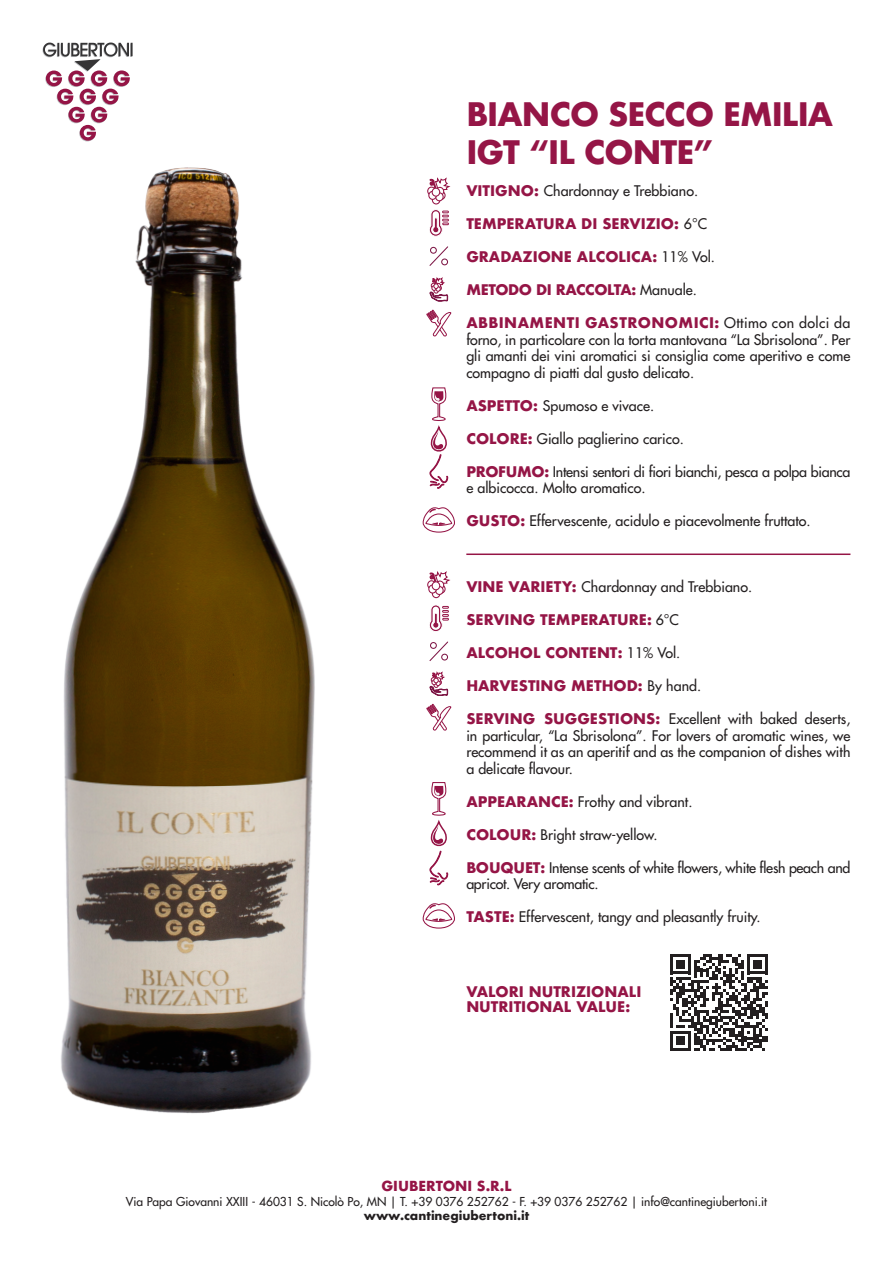
<style>
.page{position:relative;width:893px;height:1263px;background:#fff}
.page>*{position:absolute;margin:0;border:0;box-sizing:border-box;transform-origin:0 0}
.t1{font:700 31.5px/37.8px "Futura";letter-spacing:-.03em;color:#951546}
.t2{font:500 14.25px/16.5px "Futura Std";color:#231f20;text-align:justify}
.t3{font:500 14.25px/16.5px "Futura Std";letter-spacing:-.02em;color:#231f20}
.t4{font:700 14.25px "Futura";color:#951546}
.t5{font:700 14.25px "Futura";letter-spacing:-.03em;color:#951546}
.t6{font:700 13.5px "Futura";color:#951546}
.t7{font:500 12px "Futura Std";color:#231f20}
.t8{font:700 12px "Futura";color:#231f20}
.s1{font-family:"Futura";font-weight:700;color:#951546}
.s2{font-family:"Futura Std";font-weight:500;color:#231f20}
</style>
<div class="page">
<img style="left:61px;top:167px;width:254px;height:947px">
<svg style="left:43px;top:43px;width:90px;height:98px"></svg>
<svg style="left:422px;top:507px;width:33px;height:26px"></svg>
<svg style="left:422px;top:903px;width:33px;height:26px"></svg>
<div style="left:432px;top:195px;width:8px;height:9px;border:1px solid #951546;border-radius:50%"></div>
<div style="left:437px;top:191px;width:9px;height:9px;border:1px solid #951546;border-radius:50%"></div>
<div style="left:436px;top:187px;width:8px;height:9px;border:1px solid #951546;border-radius:50%"></div>
<svg style="left:429px;top:177px;width:21px;height:14px"></svg>
<div style="left:427px;top:187px;width:9px;height:9px;border:1px solid #951546;border-radius:50%"></div>
<div style="left:436px;top:193px;width:7px;height:8px;background:#fff;border-radius:50%"></div>
<div style="left:435px;top:192px;width:9px;height:9px;border:1px solid #951546;border-radius:50%"></div>
<svg style="left:429px;top:191px;width:7px;height:8px"></svg>
<div style="left:428px;top:191px;width:9px;height:9px;border:1px solid #951546;border-radius:50%"></div>
<div style="left:432px;top:188px;width:8px;height:8px;background:#fff;border-radius:50%"></div>
<div style="left:432px;top:188px;width:8px;height:9px;border:1px solid #951546;border-radius:50%"></div>
<div style="left:432px;top:589px;width:8px;height:9px;border:1px solid #951546;border-radius:50%"></div>
<div style="left:438px;top:585px;width:7px;height:8px;background:#c887a0;border-radius:50%"></div>
<div style="left:437px;top:584px;width:9px;height:9px;border:1px solid #951546;border-radius:50%"></div>
<div style="left:436px;top:580px;width:8px;height:9px;border:1px solid #951546;border-radius:50%"></div>
<svg style="left:429px;top:571px;width:21px;height:14px"></svg>
<div style="left:427px;top:580px;width:9px;height:9px;border:1px solid #951546;border-radius:50%"></div>
<svg style="left:436px;top:586px;width:7px;height:8px"></svg>
<div style="left:435px;top:586px;width:9px;height:9px;border:1px solid #951546;border-radius:50%"></div>
<div style="left:428px;top:584px;width:9px;height:9px;border:1px solid #951546;border-radius:50%"></div>
<div style="left:432px;top:582px;width:8px;height:8px;background:#fff;border-radius:50%"></div>
<div style="left:432px;top:581px;width:8px;height:9px;border:1px solid #951546;border-radius:50%"></div>
<svg style="left:429px;top:387px;width:19px;height:102px"></svg>
<svg style="left:429px;top:782px;width:19px;height:103px"></svg>
<hr style="left:466px;top:553px;width:384px;height:2px;background:#951546">
<svg style="left:429px;top:209px;width:20px;height:28px"></svg>
<svg style="left:429px;top:605px;width:20px;height:27px"></svg>
<svg style="left:426px;top:277px;width:26px;height:60px"></svg>
<svg style="left:429px;top:246px;width:20px;height:20px"></svg>
<div style="left:441px;top:258px;width:7px;height:7px;border:1px solid #7d1645;border-radius:50%"></div>
<div style="left:430px;top:247px;width:7px;height:7px;border:1px solid #7d1645;border-radius:50%"></div>
<svg style="left:429px;top:641px;width:19px;height:20px"></svg>
<div style="left:441px;top:654px;width:7px;height:6px;border:1px solid #7d1645;border-radius:50%"></div>
<div style="left:430px;top:642px;width:7px;height:7px;border:1px solid #7d1645;border-radius:50%"></div>
<svg style="left:426px;top:671px;width:26px;height:60px"></svg>
<svg style="left:670px;top:954px;width:98px;height:97px"></svg>
<p class="t1" style="left:466px;top:95px;width:368px">BIANCO SECCO EMILIA<br>IGT “IL CONTE”</p>
<p class="t2" style="left:466px;top:183px;width:233px"><span class="s1">VITIGNO:</span> Chardonnay e Trebbiano.</p>
<p class="t4" style="left:466px;top:213px;width:242px">TEMPERATURA DI SERVIZIO: <span class="s2">6°C</span></p>
<p class="t4" style="left:466px;top:246px;width:250px">GRADAZIONE ALCOLICA: <span class="s2">11% Vol.</span></p>
<p class="t5" style="left:466px;top:279px;width:232px">METODO DI RACCOLTA: <span class="s2">Manuale.</span></p>
<p class="t2" style="left:466px;top:315px;width:386px"><span class="s1">ABBINAMENTI GASTRONOMICI:</span> Ottimo con dolci da forno, in particolare con la torta mantovana “La Sbrisolona”. Per gli amanti dei vini aromatici si consiglia come aperitivo e come compagno di piatti dal gusto delicato.</p>
<p class="t2" style="left:466px;top:397px;width:189px"><span class="s1">ASPETTO:</span> Spumoso e vivace.</p>
<p class="t2" style="left:466px;top:430px;width:219px"><span class="s1">COLORE:</span> Giallo paglierino carico.</p>
<p class="t3" style="left:466px;top:463px;width:386px"><span class="s1">PROFUMO:</span> Intensi sentori di fiori bianchi, pesca a polpa bianca e albicocca. Molto aromatico.</p>
<p class="t2" style="left:466px;top:513px;width:346px"><span class="s1">GUSTO:</span> Effervescente, acidulo e piacevolmente fruttato.</p>
<p class="t2" style="left:466px;top:579px;width:287px"><span class="s1">VINE VARIETY:</span> Chardonnay and Trebbiano.</p>
<p class="t4" style="left:466px;top:609px;width:214px">SERVING TEMPERATURE: <span class="s2">6°C</span></p>
<p class="t4" style="left:466px;top:642px;width:216px">ALCOHOL CONTENT: <span class="s2">11% Vol.</span></p>
<p class="t4" style="left:466px;top:675px;width:236px">HARVESTING METHOD: <span class="s2">By hand.</span></p>
<p class="t2" style="left:466px;top:711px;width:386px"><span class="s1">SERVING SUGGESTIONS:</span> Excellent with baked deserts, in particular, “La Sbrisolona”. For lovers of aromatic wines, we recommend it as an aperitif and as the companion of dishes with a delicate flavour.</p>
<p class="t2" style="left:466px;top:793px;width:228px"><span class="s1">APPEARANCE:</span> Frothy and vibrant.</p>
<p class="t2" style="left:466px;top:826px;width:193px"><span class="s1">COLOUR:</span> Bright straw-yellow.</p>
<p class="t3" style="left:466px;top:859px;width:386px"><span class="s1">BOUQUET:</span> Intense scents of white flowers, white flesh peach and apricot. Very aromatic.</p>
<p class="t2" style="left:466px;top:909px;width:296px"><span class="s1">TASTE:</span> Effervescent, tangy and pleasantly fruity.</p>
<p class="t4" style="left:466px;top:981px;width:177px">VALORI NUTRIZIONALI</p>
<p class="t4" style="left:466px;top:996px;width:165px">NUTRITIONAL VALUE:</p>
<p class="t6" style="left:381px;top:1176px;width:132px">GIUBERTONI S.R.L</p>
<p class="t7" style="left:126px;top:1194px;width:643px">Via Papa Giovanni XXIII - 46031 S. Nicolò Po, MN | T. +39 0376 252762 - F. +39 0376 252762 | info@cantinegiubertoni.it</p>
<p class="t8" style="left:364px;top:1207px;width:167px">www.cantinegiubertoni.it</p>
</div>
